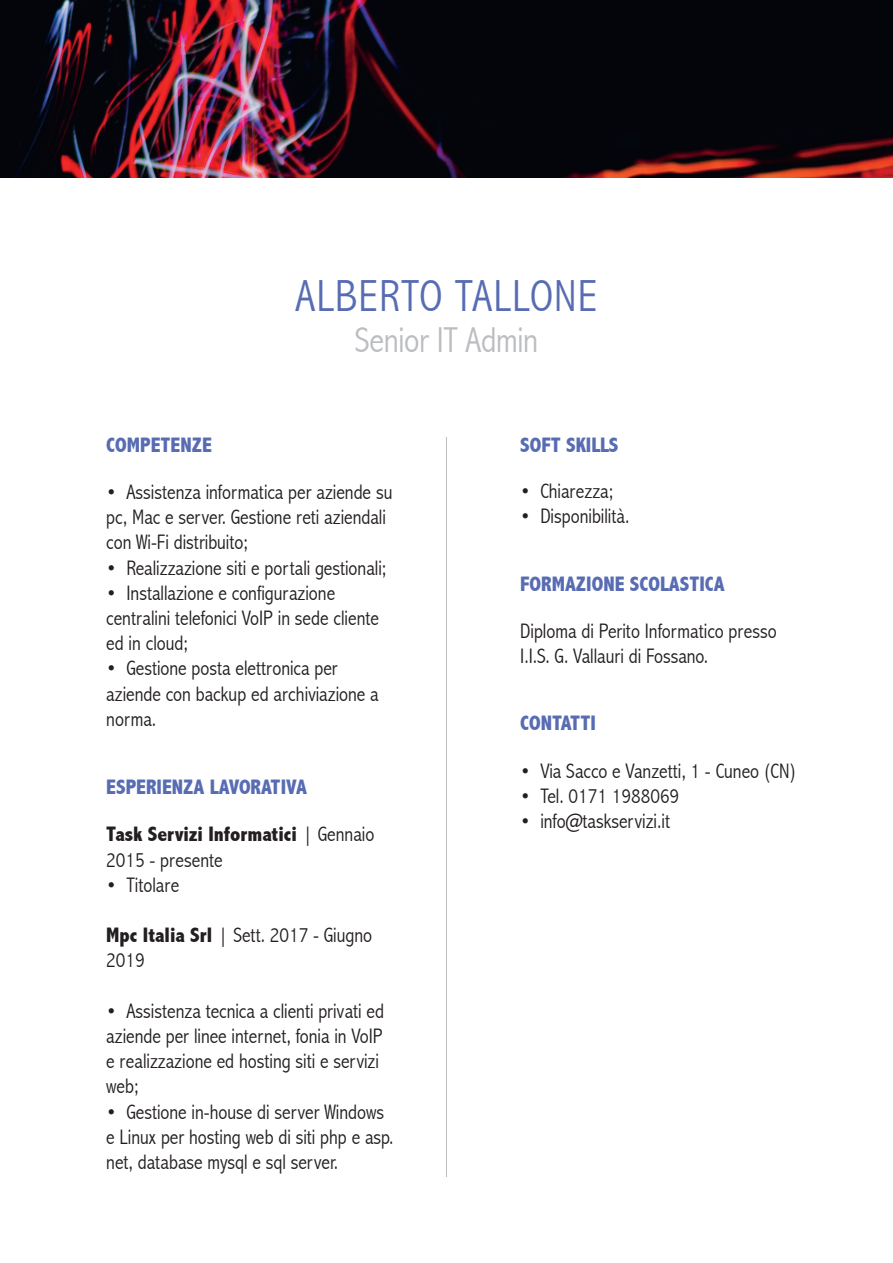
<style>
.page{position:relative;width:893px;height:1263px;background:#fff}
.page>*{position:absolute;margin:0;border:0;box-sizing:border-box;transform-origin:0 0}
.t1{font:300 condensed 45px "Abadi";letter-spacing:.025em;color:#586cb3}
.t2{font:300 condensed 36px "Abadi";letter-spacing:-.01em;color:#bcbdc0}
.t3{font:300 condensed 21px/25.2px "Abadi";color:#231f20}
.t4{font:800 condensed 21px "Abadi";color:#586cb3}
.t5{font:800 condensed 21px/25.2px "Abadi";color:#231f20}
.s1{font-weight:300}
.s2{font-weight:800}
</style>
<div class="page">
<img style="left:0;top:0;width:893px;height:178px">
<hr style="left:446px;top:437px;width:1px;height:740px;background:#bcbdc0">
<h1 class="t1" style="left:295px;top:270px;width:303px">ALBERTO TALLONE</h1>
<h2 class="t2" style="left:355px;top:319px;width:185px">Senior IT Admin</h2>
<p class="t4" style="left:106px;top:433px;width:107px">COMPETENZE</p>
<p class="t3" style="left:106px;top:479px;width:288px">• Assistenza informatica per aziende su pc, Mac e server. Gestione reti aziendali con Wi-Fi distribuito;</p>
<p class="t3" style="left:106px;top:555px;width:281px">• Realizzazione siti e portali gestionali;</p>
<p class="t3" style="left:106px;top:580px;width:274px">• Installazione e configurazione centralini telefonici VoIP in sede cliente ed in cloud;</p>
<p class="t3" style="left:106px;top:656px;width:274px">• Gestione posta elettronica per aziende con backup ed archiviazione a norma.</p>
<p class="t4" style="left:106px;top:775px;width:202px">ESPERIENZA LAVORATIVA</p>
<p class="t5" style="left:106px;top:822px;width:270px">Task Servizi Informatici <span class="s1">| Gennaio<br>2015 - presente</span></p>
<p class="t3" style="left:106px;top:872px;width:75px">• Titolare</p>
<p class="t3" style="left:106px;top:922px;width:267px"><span class="s2">Mpc Italia Srl</span> | Sett. 2017 - Giugno<br>2019</p>
<p class="t3" style="left:106px;top:998px;width:279px">• Assistenza tecnica a clienti privati ed aziende per linee internet, fonia in VoIP e realizzazione ed hosting siti e servizi web;</p>
<p class="t3" style="left:106px;top:1099px;width:289px">• Gestione in-house di server Windows e Linux per hosting web di siti php e asp. net, database mysql e sql server.</p>
<p class="t4" style="left:520px;top:433px;width:100px">SOFT SKILLS</p>
<p class="t3" style="left:520px;top:478px;width:94px">• Chiarezza;</p>
<p class="t3" style="left:520px;top:503px;width:111px">• Disponibilità.</p>
<p class="t4" style="left:520px;top:572px;width:206px">FORMAZIONE SCOLASTICA</p>
<p class="t3" style="left:520px;top:618px;width:258px">Diploma di Perito Informatico presso<br>I.I.S. G. Vallauri di Fossano.</p>
<p class="t4" style="left:520px;top:711px;width:77px">CONTATTI</p>
<p class="t3" style="left:520px;top:758px;width:277px">• Via Sacco e Vanzetti, 1 - Cuneo (CN)</p>
<p class="t3" style="left:520px;top:783px;width:161px">• Tel. 0171 1988069</p>
<p class="t3" style="left:520px;top:808px;width:151px">• info@taskservizi.it</p>
</div>
